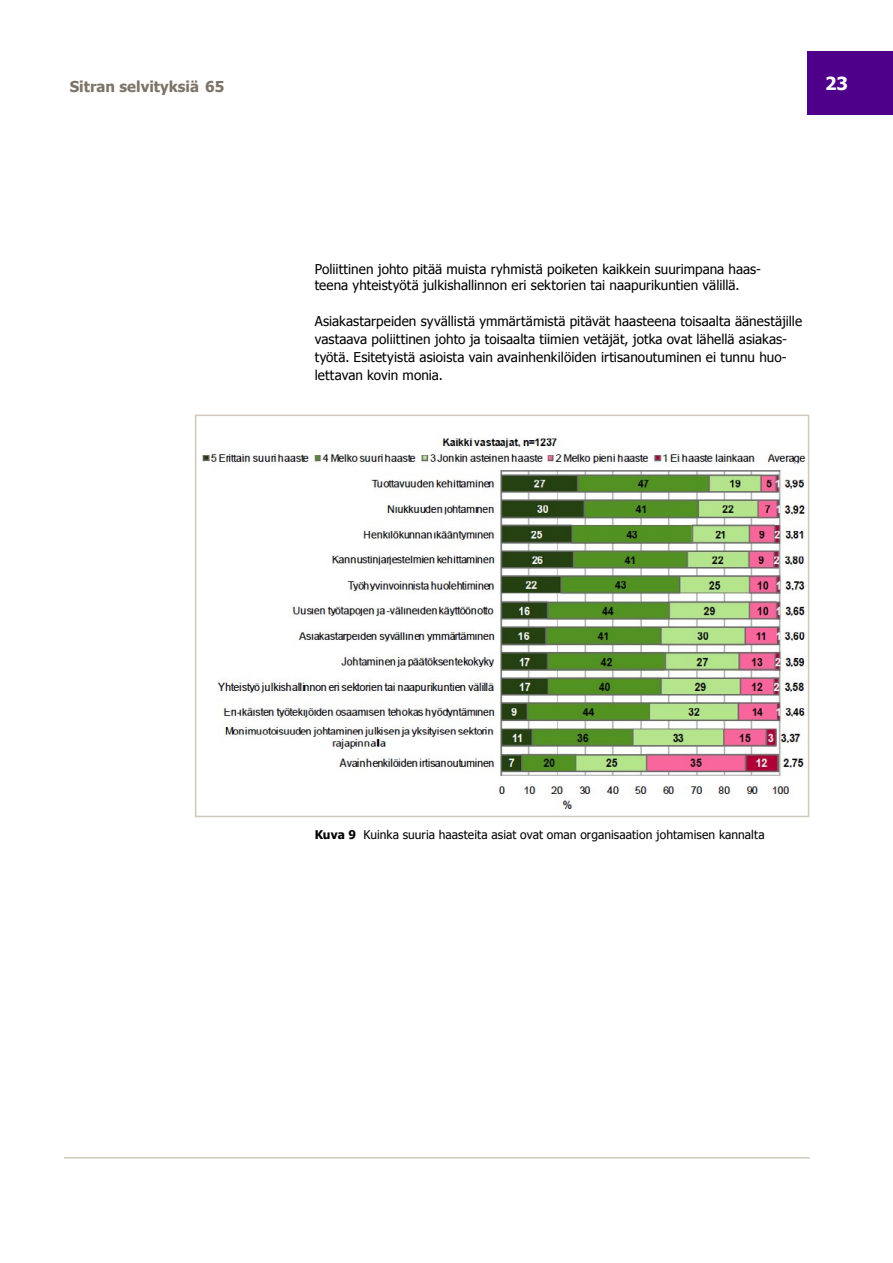
<style>
.page{position:relative;width:893px;height:1263px;background:#fff}
.page>*{position:absolute;margin:0;border:0;box-sizing:border-box;transform-origin:0 0}
.t1{font:700 18px "Tahoma";color:#fff}
.t2{font:700 15px "Tahoma";color:#7d7366}
.t3{font:13.5px/18px "Tahoma";letter-spacing:.005em;color:#000}
.t4{font:12px "Tahoma";letter-spacing:.005em;color:#000}
.s1{font-weight:700}
</style>
<div class="page">
<img style="left:202px;top:437px;width:604px;height:372px">
<div style="left:195px;top:415px;width:614px;height:402px;border:2px solid #d1c9bd"></div>
<div style="left:808px;top:51px;width:85px;height:64px;background:#4f008a"></div>
<hr style="left:64px;top:1157px;width:746px;height:1px;background:#d1c9bd">
<p class="t2" style="left:70px;top:76px;width:156px">Sitran selvityksiä 65</p>
<h1 class="t1" style="left:825px;top:71px;width:24px">23</h1>
<p class="t3" style="left:315px;top:260px;width:448px;line-height:16.5px">Poliittinen johto pitää muista ryhmistä poiketen kaikkein suurimpana haas&shy;teena yhteistyötä julkishallinnon eri sektorien tai naapurikuntien välillä.</p>
<p class="t3" style="left:315px;top:312px;width:489px">Asiakastarpeiden syvällistä ymmärtämistä pitävät haasteena toisaalta äänestäjille vastaava poliittinen johto ja toisaalta tiimien vetäjät, jotka ovat lähellä asiakas&shy;työtä. Esitetyistä asioista vain avainhenkilöiden irtisanoutuminen ei tunnu huo&shy;lettavan kovin monia.</p>
<p class="t4" style="left:315px;top:827px;width:451px"><span class="s1">Kuva 9</span> Kuinka suuria haasteita asiat ovat oman organisaation johtamisen kannalta</p>
</div>
